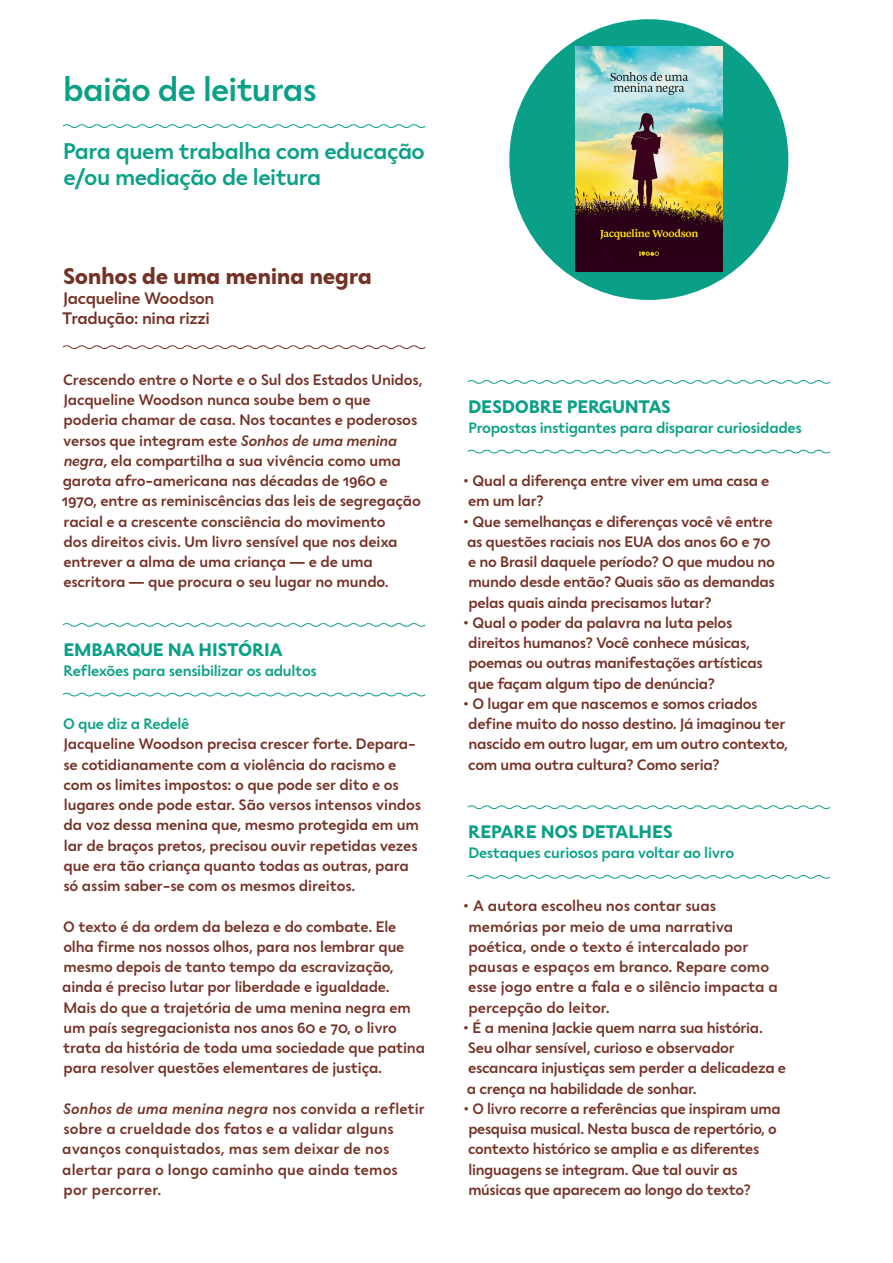
<style>
.page{position:relative;width:893px;height:1263px;background:#fff}
.page>*{position:absolute;margin:0;border:0;box-sizing:border-box;transform-origin:0 0}
.t1{font:500 33px "Seiva";letter-spacing:-.02em;color:#0aa087}
.t2{font:500 22.5px/25.5px "Seiva";letter-spacing:-.02em;color:#0aa087}
.t3{font:700 22.5px "Seiva";letter-spacing:-.02em;color:#743125}
.t4{font:700 18px "Seiva";letter-spacing:-.02em;color:#0aa087}
.t5{font:500 16.5px/20.2px "Seiva";letter-spacing:-.02em;color:#743125}
.t6{font:500 15px/20.2px "Seiva";letter-spacing:-.01em;color:#743125}
.t7{font:500 15px/20.2px "Seiva";letter-spacing:.01em;color:#743125}
.t8{font:500 15px "Seiva";letter-spacing:-.02em;color:#0aa087}
.s1{font-style:italic}
</style>
<div class="page">
<svg style="left:62px;top:124px;width:364px;height:4px"></svg>
<svg style="left:62px;top:345px;width:364px;height:4px"></svg>
<svg style="left:62px;top:623px;width:364px;height:4px"></svg>
<svg style="left:62px;top:692px;width:364px;height:5px"></svg>
<svg style="left:467px;top:380px;width:364px;height:4px"></svg>
<svg style="left:467px;top:449px;width:364px;height:5px"></svg>
<svg style="left:467px;top:805px;width:364px;height:4px"></svg>
<svg style="left:467px;top:875px;width:364px;height:4px"></svg>
<div style="left:509px;top:19px;width:279px;height:281px;background:#0aa087;border-radius:50%"></div>
<img style="left:575px;top:47px;width:147px;height:225px">
<h1 class="t1" style="left:63px;top:69px;width:255px">baião de leituras</h1>
<h2 class="t2" style="left:63px;top:138px;width:363px">Para quem trabalha com educação e/ou mediação de leitura</h2>
<h2 class="t3" style="left:63px;top:262px;width:311px">Sonhos de uma menina negra</h2>
<p class="t5" style="left:62px;top:288px;width:154px">Jacqueline Woodson<br>Tradução: nina rizzi</p>
<p class="t6" style="left:62px;top:369px;width:362px">Crescendo entre o Norte e o Sul dos Estados Unidos, Jacqueline Woodson nunca soube bem o que poderia chamar de casa. Nos tocantes e poderosos versos que integram este <span class="s1">Sonhos de uma menina negra</span>, ela compartilha a sua vivência como uma garota afro-americana nas décadas de 1960 e 1970, entre as reminiscências das leis de segregação racial e a crescente consciência do movimento<br>dos direitos civis. Um livro sensível que nos deixa entrever a alma de uma criança — e de uma escritora — que procura o seu lugar no mundo.</p>
<p class="t4" style="left:63px;top:638px;width:221px">EMBARQUE NA HISTÓRIA</p>
<p class="t8" style="left:64px;top:661px;width:255px">Reflexões para sensibilizar os adultos</p>
<p class="t8" style="left:63px;top:714px;width:128px">O que diz a Redelê</p>
<p class="t6" style="left:63px;top:734px;width:359px">Jacqueline Woodson precisa crescer forte. Depara&shy;se cotidianamente com a violência do racismo e com os limites impostos: o que pode ser dito e os lugares onde pode estar. São versos intensos vindos da voz dessa menina que, mesmo protegida em um lar de braços pretos, precisou ouvir repetidas vezes que era tão criança quanto todas as outras, para só assim saber-se com os mesmos direitos.</p>
<p class="t6" style="left:62px;top:916px;width:364px">O texto é da ordem da beleza e do combate. Ele olha firme nos nossos olhos, para nos lembrar que mesmo depois de tanto tempo da escravização, ainda é preciso lutar por liberdade e igualdade.<br>Mais do que a trajetória de uma menina negra em um país segregacionista nos anos 60 e 70, o livro trata da história de toda uma sociedade que patina para resolver questões elementares de justiça.</p>
<p class="t7" style="left:62px;top:1098px;width:364px"><span class="s1">Sonhos de uma menina negra</span> nos convida a refletir sobre a crueldade dos fatos e a validar alguns avanços conquistados, mas sem deixar de nos alertar para o longo caminho que ainda temos por percorrer.</p>
<p class="t4" style="left:468px;top:395px;width:204px">DESDOBRE PERGUNTAS</p>
<p class="t8" style="left:468px;top:418px;width:335px">Propostas instigantes para disparar curiosidades</p>
<p class="t6" style="left:468px;top:471px;width:303px;text-indent:-5px">• Qual a diferença entre viver em uma casa e em um lar?</p>
<p class="t6" style="left:463px;top:511px;width:313px">• Que semelhanças e diferenças você vê entre as questões raciais nos EUA dos anos 60 e 70 e no Brasil daquele período? O que mudou no mundo desde então? Quais são as demandas pelas quais ainda precisamos lutar?</p>
<p class="t6" style="left:468px;top:612px;width:296px;text-indent:-5px">• Qual o poder da palavra na luta pelos direitos humanos? Você conhece músicas, poemas ou outras manifestações artísticas que façam algum tipo de denúncia?</p>
<p class="t6" style="left:468px;top:693px;width:321px;text-indent:-5px">• O lugar em que nascemos e somos criados define muito do nosso destino. Já imaginou ter nascido em outro lugar, em um outro contexto, com uma outra cultura? Como seria?</p>
<p class="t4" style="left:468px;top:820px;width:206px">REPARE NOS DETALHES</p>
<p class="t8" style="left:468px;top:843px;width:267px">Destaques curiosos para voltar ao livro</p>
<p class="t6" style="left:468px;top:896px;width:311px;text-indent:-5px">• A autora escolheu nos contar suas memórias por meio de uma narrativa poética, onde o texto é intercalado por pausas e espaços em branco. Repare como esse jogo entre a fala e o silêncio impacta a percepção do leitor.</p>
<p class="t6" style="left:463px;top:1017px;width:325px">• É a menina Jackie quem narra sua história.<br>Seu olhar sensível, curioso e observador escancara injustiças sem perder a delicadeza e a crença na habilidade de sonhar.</p>
<p class="t6" style="left:468px;top:1098px;width:314px;text-indent:-5px">• O livro recorre a referências que inspiram uma pesquisa musical. Nesta busca de repertório, o contexto histórico se amplia e as diferentes linguagens se integram. Que tal ouvir as músicas que aparecem ao longo do texto?</p>
</div>
